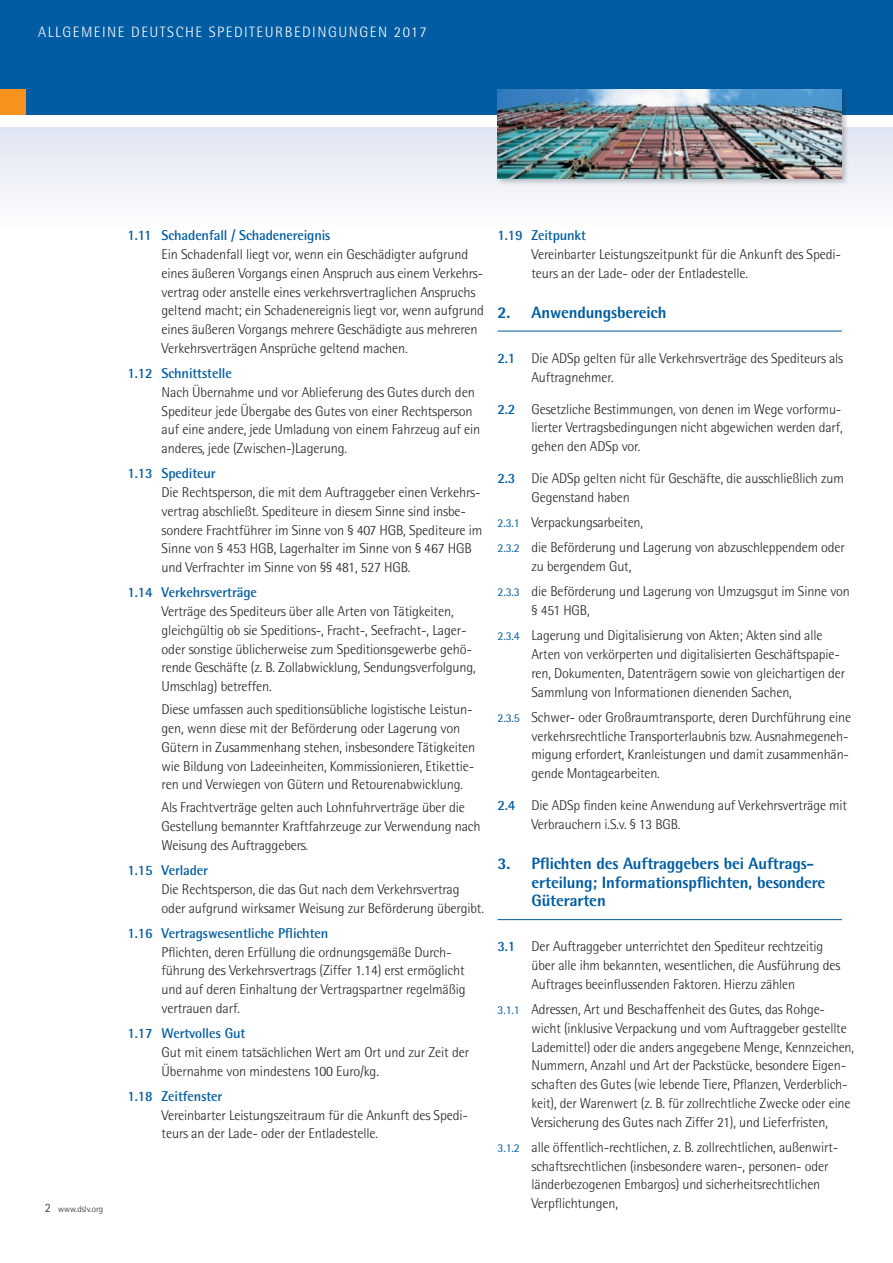
<style>
.page{position:relative;width:893px;height:1263px;background:#fff}
.page>*{position:absolute;margin:0;border:0;box-sizing:border-box;transform-origin:0 0}
.t1{font:800 16.5px/18.8px "Rotis Semi Sans";letter-spacing:-.01em;color:#015ca3}
.t2{font:300 15px "Rotis Semi Sans";letter-spacing:.1em;color:#fff}
.t3{font:300 14.25px/18.8px "Rotis Semi Sans";letter-spacing:-.01em;color:#231f20}
.t4{font:700 14.25px "Rotis Semi Sans";letter-spacing:-.01em;color:#015ca3}
.t5{font:300 9px "Rotis Semi Sans";color:#231f20}
.s1{font-size:12.75px}
.s2{font-weight:700;color:#015ca3}
.s3{font-weight:400;font-size:12px;color:#015ca3}
</style>
<div class="page">
<div style="left:0;top:0;width:893px;height:115px;background:#015ca3"></div>
<div style="left:0;top:128px;width:893px;height:102px;background:linear-gradient(to bottom,#e0e6f2,#fefefe)"></div>
<div style="left:0;top:89px;width:26px;height:26px;background:#f7931d"></div>
<hr style="left:497px;top:331px;width:345px;height:1px;background:#015ca3">
<hr style="left:497px;top:919px;width:345px;height:1px;background:#015ca3">
<div style="left:496px;top:88px;width:353px;height:98px;background:#231f20;opacity:.25"></div>
<img style="left:497px;top:89px;width:345px;height:90px">
<p class="t2" style="left:38px;top:23px;width:390px">ALLGEMEINE DEUTSCHE SPEDITEURBEDINGUNGEN 2017</p>
<p class="t5" style="left:45px;top:1204px;width:60px"><span class="s1">2</span> www.dslv.org</p>
<p class="t4" style="left:128px;top:227px;width:205px">1.11 Schadenfall / Schadenereignis</p>
<p class="t3" style="left:162px;top:245px;width:324px">Ein Schadenfall liegt vor, wenn ein Geschädigter aufgrund eines äußeren Vorgangs einen Anspruch aus einem Verkehrs&shy;vertrag oder anstelle eines verkehrsvertraglichen Anspruchs geltend macht; ein Schadenereignis liegt vor, wenn aufgrund eines äußeren Vorgangs mehrere Geschädigte aus mehreren Verkehrsverträgen Ansprüche geltend machen.</p>
<p class="t4" style="left:128px;top:365px;width:106px">1.12 Schnittstelle</p>
<p class="t3" style="left:162px;top:383px;width:320px">Nach Übernahme und vor Ablieferung des Gutes durch den Spediteur jede Übergabe des Gutes von einer Rechtsperson auf eine andere, jede Umladung von einem Fahrzeug auf ein anderes, jede (Zwischen-)Lagerung.</p>
<p class="t4" style="left:128px;top:465px;width:90px">1.13 Spediteur</p>
<p class="t3" style="left:162px;top:483px;width:322px">Die Rechtsperson, die mit dem Auftraggeber einen Verkehrs&shy;vertrag abschließt. Spediteure in diesem Sinne sind insbe&shy;sondere Frachtführer im Sinne von § 407 HGB, Spediteure im Sinne von § 453 HGB, Lagerhalter im Sinne von § 467 HGB und Verfrachter im Sinne von §§ 481, 527 HGB.</p>
<p class="t4" style="left:128px;top:584px;width:131px">1.14 Verkehrsverträge</p>
<p class="t3" style="left:162px;top:602px;width:316px">Verträge des Spediteurs über alle Arten von Tätigkeiten, gleichgültig ob sie Speditions-, Fracht-, Seefracht-, Lager&shy;oder sonstige üblicherweise zum Speditionsgewerbe gehö&shy;rende Geschäfte (z. B. Zollabwicklung, Sendungsverfolgung, Umschlag) betreffen.</p>
<p class="t3" style="left:162px;top:700px;width:315px">Diese umfassen auch speditionsübliche logistische Leistun&shy;gen, wenn diese mit der Beförderung oder Lagerung von Gütern in Zusammenhang stehen, insbesondere Tätigkeiten wie Bildung von Ladeeinheiten, Kommissionieren, Etikettie&shy;ren und Verwiegen von Gütern und Retourenabwicklung.</p>
<p class="t3" style="left:162px;top:798px;width:321px">Als Frachtverträge gelten auch Lohnfuhrverträge über die<br>Gestellung bemannter Kraftfahrzeuge zur Verwendung nach<br>Weisung des Auftraggebers.</p>
<p class="t4" style="left:128px;top:861px;width:82px">1.15 Verlader</p>
<p class="t3" style="left:162px;top:879px;width:324px">Die Rechtsperson, die das Gut nach dem Verkehrsvertrag oder aufgrund wirksamer Weisung zur Beförderung übergibt.</p>
<p class="t4" style="left:128px;top:924px;width:202px">1.16 Vertragswesentliche Pflichten</p>
<p class="t3" style="left:162px;top:942px;width:305px">Pflichten, deren Erfüllung die ordnungsgemäße Durch&shy;führung des Verkehrsvertrags (Ziffer 1.14) erst ermöglicht und auf deren Einhaltung der Vertragspartner regelmäßig vertrauen darf.</p>
<p class="t4" style="left:128px;top:1024px;width:119px">1.17 Wertvolles Gut</p>
<p class="t3" style="left:162px;top:1042px;width:309px">Gut mit einem tatsächlichen Wert am Ort und zur Zeit der<br>Übernahme von mindestens 100 Euro/kg.</p>
<p class="t4" style="left:128px;top:1087px;width:96px">1.18 Zeitfenster</p>
<p class="t3" style="left:162px;top:1105px;width:308px">Vereinbarter Leistungszeitraum für die Ankunft des Spedi&shy;teurs an der Lade- oder der Entladestelle.</p>
<p class="t4" style="left:497px;top:227px;width:90px">1.19 Zeitpunkt</p>
<p class="t3" style="left:531px;top:245px;width:311px">Vereinbarter Leistungszeitpunkt für die Ankunft des Spedi&shy;teurs an der Lade- oder der Entladestelle.</p>
<p class="t1" style="left:497px;top:303px;width:170px">2. Anwendungsbereich</p>
<p class="t3" style="left:531px;top:349px;width:313px;text-indent:-34px"><span class="s2">2.1</span> Die ADSp gelten für alle Verkehrsverträge des Spediteurs als<br>Auftragnehmer.</p>
<p class="t3" style="left:531px;top:399px;width:313px;text-align:justify;text-indent:-34px"><span class="s2">2.2</span> Gesetzliche Bestimmungen, von denen im Wege vorformu&shy;lierter Vertragsbedingungen nicht abgewichen werden darf, gehen den ADSp vor.</p>
<p class="t3" style="left:531px;top:469px;width:314px;text-indent:-34px"><span class="s2">2.3</span> Die ADSp gelten nicht für Geschäfte, die ausschließlich zum<br>Gegenstand haben</p>
<p class="t3" style="left:497px;top:510px;width:349px;line-height:25.2px"><span class="s3">2.3.1</span> Verpackungsarbeiten,<br><span class="s3">2.3.2</span> die Beförderung und Lagerung von abzuschleppendem oder</p>
<p class="t3" style="left:497px;top:554px;width:354px;line-height:25.2px;text-indent:34px">zu bergendem Gut,<br><span class="s3">2.3.3</span> die Beförderung und Lagerung von Umzugsgut im Sinne von</p>
<p class="t3" style="left:497px;top:598px;width:326px;line-height:25.2px;text-indent:34px">§ 451 HGB,<br><span class="s3">2.3.4</span> Lagerung und Digitalisierung von Akten; Akten sind alle</p>
<p class="t3" style="left:531px;top:645px;width:315px">Arten von verkörperten und digitalisierten Geschäftspapie&shy;ren, Dokumenten, Datenträgern sowie von gleichartigen der<br>Sammlung von Informationen dienenden Sachen,</p>
<p class="t3" style="left:531px;top:708px;width:321px;text-indent:-34px"><span class="s3">2.3.5</span> Schwer- oder Großraumtransporte, deren Durchführung eine verkehrsrechtliche Transporterlaubnis bzw. Ausnahmegeneh&shy;migung erfordert, Kranleistungen und damit zusammenhän&shy;gende Montagearbeiten.</p>
<p class="t3" style="left:531px;top:796px;width:317px;text-indent:-34px"><span class="s2">2.4</span> Die ADSp finden keine Anwendung auf Verkehrsverträge mit<br>Verbrauchern i.S.v. § 13 BGB.</p>
<p class="t1" style="left:531px;top:854px;width:295px;text-indent:-34px">3. Pflichten des Auftraggebers bei Auftrags&shy;erteilung; Informationspflichten, besondere<br>Güterarten</p>
<p class="t3" style="left:531px;top:937px;width:310px;text-indent:-34px"><span class="s2">3.1</span> Der Auftraggeber unterrichtet den Spediteur rechtzeitig über alle ihm bekannten, wesentlichen, die Ausführung des<br>Auftrages beeinflussenden Faktoren. Hierzu zählen</p>
<p class="t3" style="left:531px;top:1000px;width:324px;text-indent:-34px"><span class="s3">3.1.1</span> Adressen, Art und Beschaffenheit des Gutes, das Rohge&shy;wicht (inklusive Verpackung und vom Auftraggeber gestellte Lademittel) oder die anders angegebene Menge, Kennzeichen, Nummern, Anzahl und Art der Packstücke, besondere Eigen&shy;schaften des Gutes (wie lebende Tiere, Pflanzen, Verderblich&shy;keit), der Warenwert (z. B. für zollrechtliche Zwecke oder eine Versicherung des Gutes nach Ziffer 21), und Lieferfristen,</p>
<p class="t3" style="left:531px;top:1138px;width:308px;text-indent:-34px"><span class="s3">3.1.2</span> alle öffentlich-rechtlichen, z. B. zollrechtlichen, außenwirt&shy;schaftsrechtlichen (insbesondere waren-, personen- oder länderbezogenen Embargos) und sicherheitsrechtlichen Verpflichtungen,</p>
</div>
